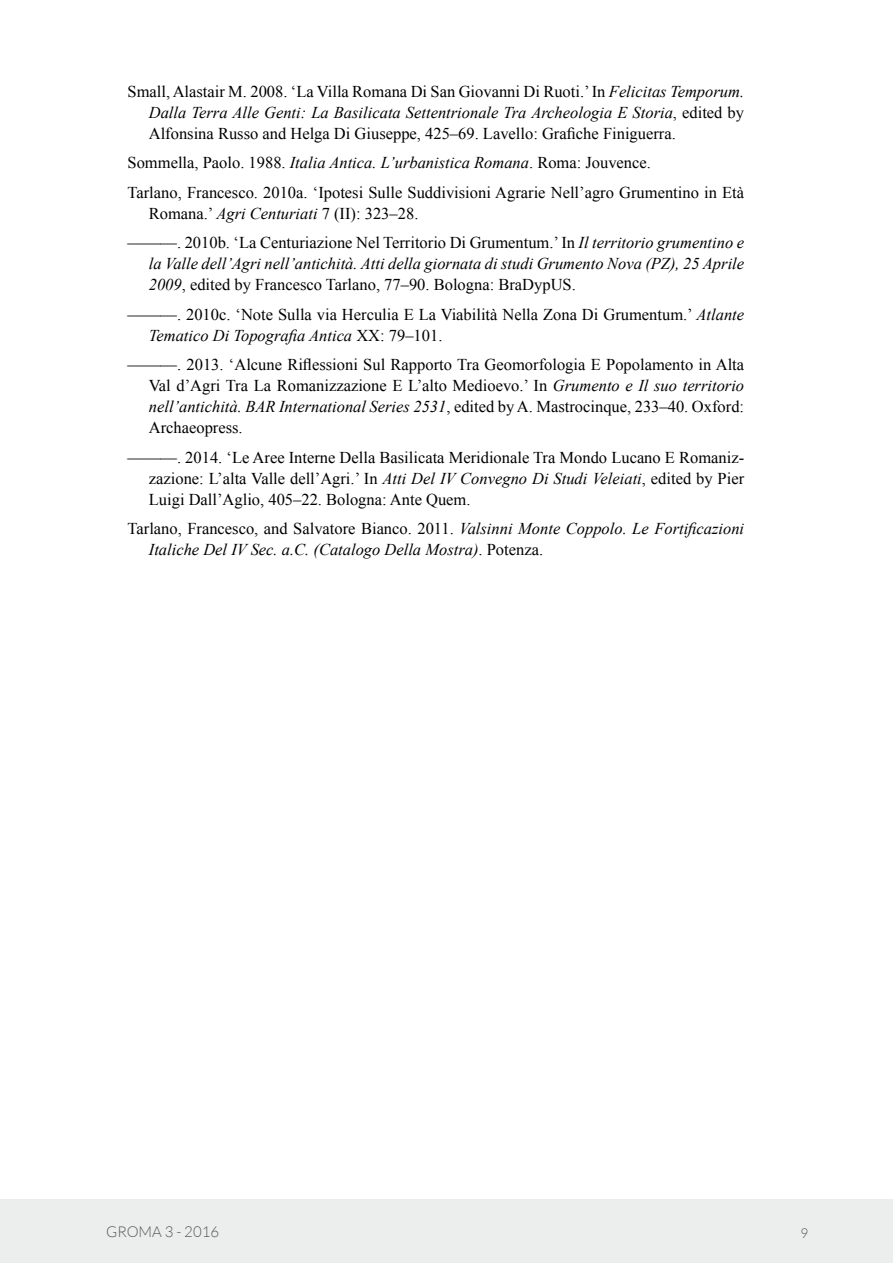
<style>
.page{position:relative;width:893px;height:1263px;background:#fff}
.page>*{position:absolute;margin:0;border:0;box-sizing:border-box;transform-origin:0 0}
.t1{font:16.5px/21px "Times New Roman";color:#000;text-align:justify}
.t2{font:italic 16.5px/21px "Times New Roman";color:#000}
.t3{font:300 15px "Lato";color:#58585a}
.t4{font:300 13.5px "Lato";color:#58585a}
.s1{font-style:italic}
.s2{font-style:normal}
</style>
<div class="page">
<div style="left:0;top:1199px;width:893px;height:64px;background:#eceded"></div>
<p class="t1" style="left:149px;top:80px;width:597px;text-indent:-21px">Small, Alastair M. 2008. ‘La Villa Romana Di San Giovanni Di Ruoti.’ In <span class="s1">Felicitas Temporum.<br>Dalla Terra Alle Genti: La Basilicata Settentrionale Tra Archeologia E Storia</span>, edited by Alfonsina Russo and Helga Di Giuseppe, 425–69. Lavello: Grafiche Finiguerra.</p>
<p class="t1" style="left:128px;top:147px;width:618px;line-height:29.5px">Sommella, Paolo. 1988. <span class="s1">Italia Antica. L’urbanistica Romana</span>. Roma: Jouvence.<br>Tarlano, Francesco. 2010a. ‘Ipotesi Sulle Suddivisioni Agrarie Nell’agro Grumentino in Età</p>
<p class="t1" style="left:128px;top:198px;width:618px;line-height:29.5px;text-indent:21px">Romana.’ <span class="s1">Agri Centuriati</span> 7 (II): 323–28.<br>———. 2010b. ‘La Centuriazione Nel Territorio Di Grumentum.’ In <span class="s1">Il territorio grumentino e</span></p>
<p class="t2" style="left:149px;top:253px;width:597px">la Valle dell’Agri nell’antichità. Atti della giornata di studi Grumento Nova (PZ), 25 Aprile<br>2009<span class="s2">, edited by Francesco Tarlano, 77–90. Bologna: BraDypUS.</span></p>
<p class="t1" style="left:149px;top:303px;width:597px;text-indent:-21px">———. 2010c. ‘Note Sulla via Herculia E La Viabilità Nella Zona Di Grumentum.’ <span class="s1">Atlante<br>Tematico Di Topografia Antica</span> XX: 79–101.</p>
<p class="t1" style="left:149px;top:354px;width:597px;text-indent:-21px">———. 2013. ‘Alcune Riflessioni Sul Rapporto Tra Geomorfologia E Popolamento in Alta Val d’Agri Tra La Romanizzazione E L’alto Medioevo.’ In <span class="s1">Grumento e Il suo territorio nell’antichità. BAR International Series 2531</span>, edited by A. Mastrocinque, 233–40. Oxford:<br>Archaeopress.</p>
<p class="t1" style="left:149px;top:446px;width:597px;text-indent:-21px">———. 2014. ‘Le Aree Interne Della Basilicata Meridionale Tra Mondo Lucano E Romaniz&shy;zazione: L’alta Valle dell’Agri.’ In <span class="s1">Atti Del IV Convegno Di Studi Veleiati</span>, edited by Pier Luigi Dall’Aglio, 405–22. Bologna: Ante Quem.</p>
<p class="t2" style="left:149px;top:518px;width:597px;text-indent:-21px"><span class="s2">Tarlano, Francesco, and Salvatore Bianco. 2011.</span> Valsinni Monte Coppolo. Le Fortificazioni<br>Italiche Del IV Sec. a.C. (Catalogo Della Mostra)<span class="s2">. Potenza.</span></p>
<p class="t3" style="left:106px;top:1224px;width:114px">GROMA 3 - 2016</p>
<p class="t4" style="left:800px;top:1226px;width:9px">9</p>
</div>
